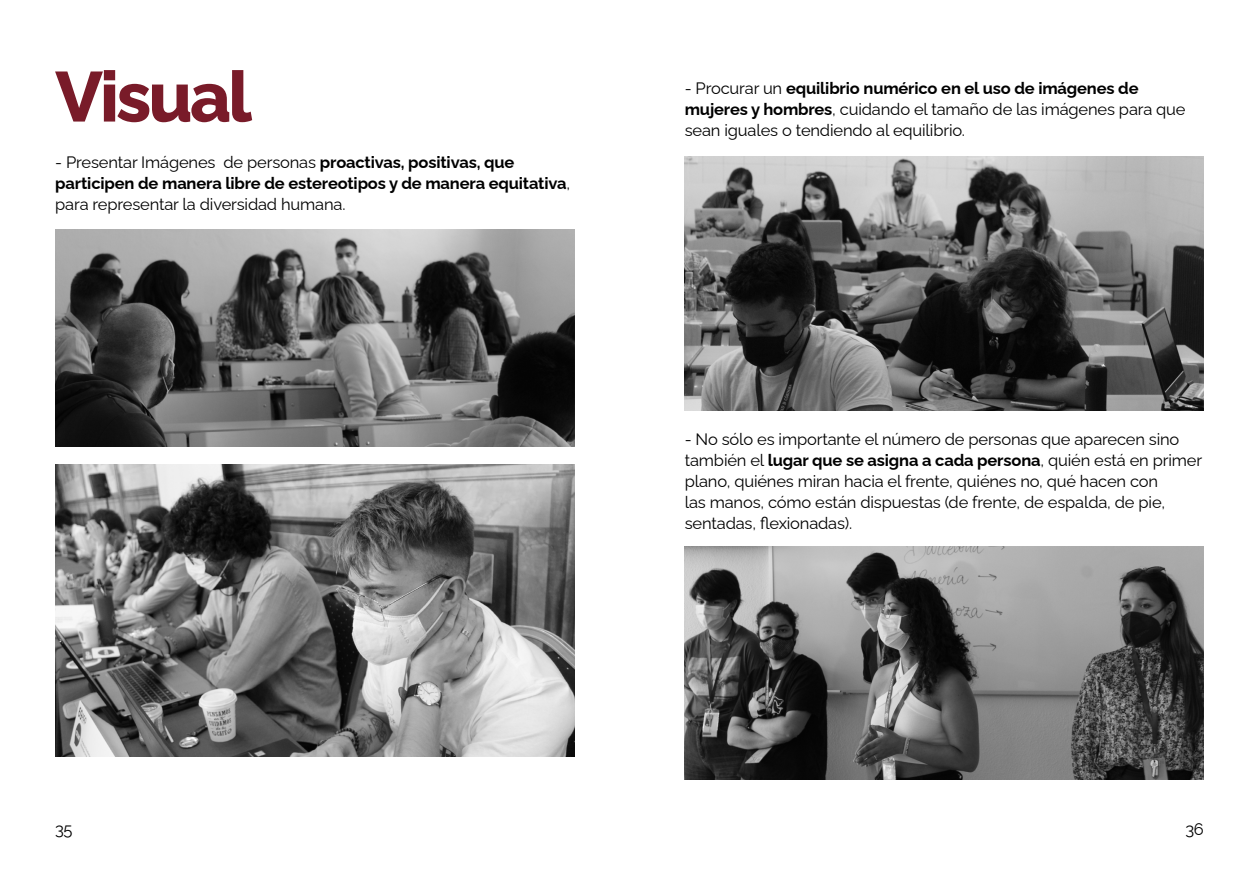
<style>
.page{position:relative;width:1259px;height:893px;background:#fff}
.page>*{position:absolute;margin:0;border:0;box-sizing:border-box;transform-origin:0 0}
.t1{font:800 70.5px "Raleway";letter-spacing:-.04em;color:#791b29}
.t2{font:16.5px/21px "Raleway";letter-spacing:-.01em;color:#000}
.t3{font:700 16.5px/21px "Raleway";letter-spacing:-.01em;color:#000}
.s1{font-weight:400}
.s2{font-weight:700}
</style>
<div class="page">
<img style="left:685px;top:156px;width:518px;height:254px">
<img style="left:685px;top:546px;width:518px;height:233px">
<img style="left:55px;top:230px;width:519px;height:216px">
<img style="left:55px;top:465px;width:519px;height:291px">
<p class="t1" style="left:55px;top:40px;width:198px">Visual</p>
<p class="t3" style="left:55px;top:149px;width:516px"><span class="s1">- Presentar Imágenes de personas</span> proactivas, positivas, que participen de manera libre de estereotipos y de manera equitativa<span class="s1">, para representar la diversidad humana.</span></p>
<p class="t2" style="left:685px;top:76px;width:502px">- Procurar un <span class="s2">equilibrio numérico en el uso de imágenes de mujeres y hombres</span>, cuidando el tamaño de las imágenes para que sean iguales o tendiendo al equilibrio.</p>
<p class="t2" style="left:685px;top:427px;width:519px">- No sólo es importante el número de personas que aparecen sino también el <span class="s2">lugar que se asigna a cada persona</span>, quién está en primer plano, quiénes miran hacia el frente, quiénes no, qué hacen con<br>las manos, cómo están dispuestas (de frente, de espalda, de pie, sentadas, flexionadas).</p>
<p class="t2" style="left:55px;top:817px;width:19px">35</p>
<p class="t2" style="left:1185px;top:817px;width:20px">36</p>
</div>
